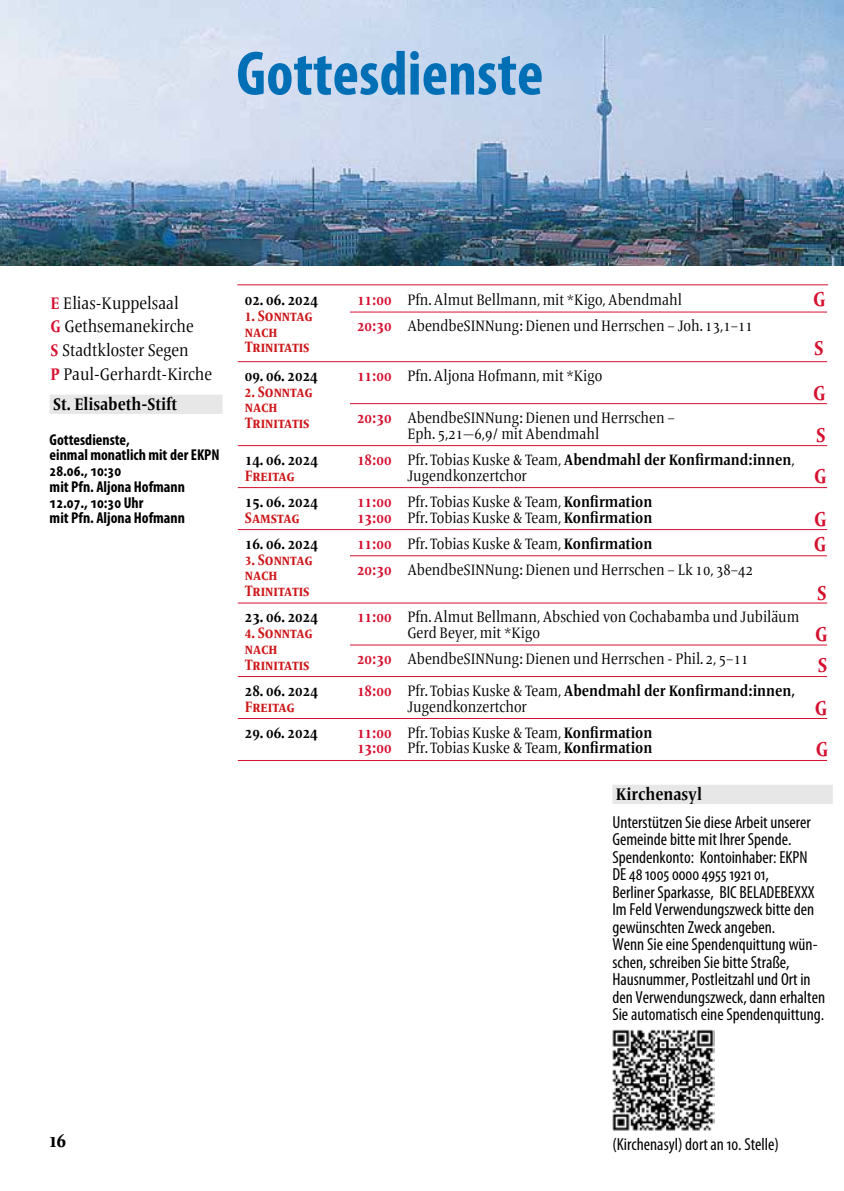
<style>
.page{position:relative;width:844px;height:1191px;background:#fff}
.page>*{position:absolute;margin:0;border:0;box-sizing:border-box;transform-origin:0 0}
.t1{font:700 condensed 63px "Myriad Pro";color:#006fb5}
.t2{font:700 condensed 21px "Frutiger Serif LT Pro";color:#d51130}
.t3{font:700 condensed 19.25px "Frutiger Serif LT Pro";color:#000}
.t4{font:condensed 17.5px/17.5px "Myriad Pro";color:#000}
.t5{font:condensed 17.5px/23.6px "Frutiger Serif LT Pro";color:#000}
.t6{font:700 condensed 17.5px "Frutiger Serif LT Pro";color:#000}
.t7{font:condensed 15.75px/15.8px "Frutiger Serif LT Pro";color:#000}
.t8{font:700 condensed 15.75px/15.8px "Frutiger Serif LT Pro";color:#cd171a}
.t9{font:700 condensed 15.75px/15.8px "Myriad Pro";color:#000}
.t10{font:700 condensed 15.75px "Frutiger Serif LT Pro";color:#000}
.s1{font-weight:700;color:#d51130}
.s2{font-weight:700}
</style>
<div class="page">
<hr style="left:350px;top:312px;width:476px;height:1px;background:#d51130">
<hr style="left:238px;top:361px;width:112px;height:1px;background:#d51130">
<hr style="left:350px;top:361px;width:476px;height:1px;background:#d51130">
<hr style="left:350px;top:403px;width:476px;height:1px;background:#d51130">
<hr style="left:238px;top:445px;width:112px;height:1px;background:#d51130">
<hr style="left:350px;top:445px;width:476px;height:1px;background:#d51130">
<hr style="left:238px;top:487px;width:112px;height:1px;background:#d51130">
<hr style="left:350px;top:487px;width:476px;height:1px;background:#d51130">
<hr style="left:238px;top:529px;width:112px;height:1px;background:#d51130">
<hr style="left:350px;top:529px;width:476px;height:1px;background:#d51130">
<hr style="left:350px;top:555px;width:476px;height:1px;background:#d51130">
<hr style="left:238px;top:602px;width:112px;height:1px;background:#d51130">
<hr style="left:350px;top:602px;width:476px;height:1px;background:#d51130">
<hr style="left:350px;top:644px;width:476px;height:1px;background:#d51130">
<hr style="left:238px;top:676px;width:112px;height:1px;background:#d51130">
<hr style="left:350px;top:676px;width:476px;height:1px;background:#d51130">
<hr style="left:238px;top:718px;width:112px;height:1px;background:#d51130">
<hr style="left:350px;top:718px;width:476px;height:1px;background:#d51130">
<hr style="left:238px;top:760px;width:112px;height:1px;background:#d51130">
<hr style="left:350px;top:760px;width:476px;height:1px;background:#d51130">
<div style="left:612px;top:784px;width:220px;height:20px;background:#e8e7e7"></div>
<img style="left:0;top:0;width:843px;height:266px">
<div style="left:50px;top:395px;width:172px;height:19px;background:#e8e7e7"></div>
<hr style="left:237px;top:284px;width:590px;height:1px;background:#d51130">
<img style="left:612px;top:1029px;width:102px;height:102px">
<h1 class="t1" style="left:236px;top:34px;width:308px">Gottesdienste</h1>
<p class="t5" style="left:51px;top:291px;width:163px"><span class="s1">E</span> Elias-Kuppelsaal<br><span class="s1">G</span> Gethsemanekirche<br><span class="s1">S</span> Stadtkloster Segen<br><span class="s1">P</span> Paul-Gerhardt-Kirche</p>
<p class="t6" style="left:53px;top:393px;width:125px">St. Elisabeth-Stift</p>
<p class="t9" style="left:50px;top:431px;width:171px">Gottesdienste,<br>einmal monatlich mit der EKPN<br>28.06., 10:30<br>mit Pfn. Aljona Hofmann<br>12.07., 10:30 Uhr<br>mit Pfn. Aljona Hofmann</p>
<p class="t10" style="left:245px;top:290px;width:75px">02. 06. 2024</p>
<p class="t8" style="left:245px;top:308px;width:69px">1. Sonntag nach<br>Trinitatis</p>
<p class="t10" style="left:245px;top:366px;width:74px">09. 06. 2024</p>
<p class="t8" style="left:245px;top:383px;width:69px">2. Sonntag nach<br>Trinitatis</p>
<p class="t10" style="left:245px;top:450px;width:75px">14. 06. 2024</p>
<p class="t8" style="left:245px;top:467px;width:52px">Freitag</p>
<p class="t10" style="left:245px;top:492px;width:75px">15. 06. 2024</p>
<p class="t8" style="left:245px;top:509px;width:56px">Samstag</p>
<p class="t10" style="left:245px;top:534px;width:75px">16. 06. 2024</p>
<p class="t8" style="left:245px;top:551px;width:69px">3. Sonntag nach<br>Trinitatis</p>
<p class="t10" style="left:245px;top:607px;width:75px">23. 06. 2024</p>
<p class="t8" style="left:245px;top:625px;width:69px">4. Sonntag nach<br>Trinitatis</p>
<p class="t10" style="left:245px;top:681px;width:75px">28. 06. 2024</p>
<p class="t8" style="left:245px;top:698px;width:52px">Freitag</p>
<p class="t7" style="left:357px;top:287px;width:397px;line-height:26.2px"><span class="s1">11:00</span> Pfn. Almut Bellmann, mit *Kigo, Abendmahl<br><span class="s1">20:30</span> AbendbeSINNung: Dienen und Herrschen – Joh. 13,1–11</p>
<p class="t7" style="left:357px;top:368px;width:247px"><span class="s1">11:00</span> Pfn. Aljona Hofmann, mit *Kigo</p>
<p class="t7" style="left:407px;top:410px;width:269px;text-indent:-50px"><span class="s1">20:30</span> AbendbeSINNung: Dienen und Herrschen –<br>Eph. 5,21—6,9/ mit Abendmahl</p>
<p class="t7" style="left:407px;top:452px;width:389px;text-indent:-50px"><span class="s1">18:00</span> Pfr. Tobias Kuske &amp; Team, <span class="s2">Abendmahl der Konfirmand:innen</span>,<br>Jugendkonzertchor</p>
<p class="t7" style="left:357px;top:494px;width:297px"><span class="s1">11:00</span> Pfr. Tobias Kuske &amp; Team, <span class="s2">Konfirmation<br></span><span class="s1">13:00</span> Pfr. Tobias Kuske &amp; Team, <span class="s2">Konfirmation</span></p>
<p class="t7" style="left:357px;top:530px;width:397px;line-height:26.2px"><span class="s1">11:00</span> Pfr. Tobias Kuske &amp; Team, <span class="s2">Konfirmation<br></span><span class="s1">20:30</span> AbendbeSINNung: Dienen und Herrschen – Lk 10, 38–42</p>
<p class="t7" style="left:407px;top:609px;width:393px;text-indent:-50px"><span class="s1">11:00</span> Pfn. Almut Bellmann, Abschied von Cochabamba und Jubiläum<br>Gerd Beyer, mit *Kigo</p>
<p class="t7" style="left:357px;top:651px;width:393px"><span class="s1">20:30</span> AbendbeSINNung: Dienen und Herrschen - Phil. 2, 5–11</p>
<p class="t7" style="left:407px;top:682px;width:389px;text-indent:-50px"><span class="s1">18:00</span> Pfr. Tobias Kuske &amp; Team, <span class="s2">Abendmahl der Konfirmand:innen,<br></span>Jugendkonzertchor</p>
<h2 class="t2" style="left:813px;top:286px;width:14px">G</h2>
<h2 class="t2" style="left:814px;top:335px;width:11px">S</h2>
<h2 class="t2" style="left:813px;top:380px;width:14px">G</h2>
<h2 class="t2" style="left:816px;top:422px;width:11px">S</h2>
<h2 class="t2" style="left:814px;top:464px;width:14px">G</h2>
<h2 class="t2" style="left:814px;top:506px;width:14px">G</h2>
<h2 class="t2" style="left:813px;top:531px;width:14px">G</h2>
<h2 class="t2" style="left:817px;top:580px;width:11px">S</h2>
<h2 class="t2" style="left:815px;top:621px;width:14px">G</h2>
<h2 class="t2" style="left:817px;top:653px;width:11px">S</h2>
<h2 class="t2" style="left:814px;top:695px;width:14px">G</h2>
<p class="t10" style="left:245px;top:723px;width:74px">29. 06. 2024</p>
<p class="t7" style="left:357px;top:724px;width:297px"><span class="s1">11:00</span> Pfr. Tobias Kuske &amp; Team, <span class="s2">Konfirmation<br></span><span class="s1">13:00</span> Pfr. Tobias Kuske &amp; Team, <span class="s2">Konfirmation</span></p>
<p class="t6" style="left:615px;top:783px;width:87px">Kirchenasyl</p>
<p class="t4" style="left:612px;top:813px;width:214px">Unterstützen Sie diese Arbeit unserer Gemeinde bitte mit Ihrer Spende.<br>Spendenkonto: Kontoinhaber: EKPN DE 48 1005 0000 4955 1921 01,<br>Berliner Sparkasse, BIC BELADEBEXXX Im Feld Verwendungszweck bitte den gewünschten Zweck angeben.<br>Wenn Sie eine Spendenquittung wün&shy;schen, schreiben Sie bitte Straße, Hausnummer, Postleitzahl und Ort in den Verwendungszweck, dann erhalten Sie automatisch eine Spendenquittung.</p>
<h2 class="t2" style="left:815px;top:736px;width:14px">G</h2>
<p class="t3" style="left:50px;top:1128px;width:18px">16</p>
<p class="t4" style="left:612px;top:1135px;width:168px">(Kirchenasyl) dort an 10. Stelle)</p>
</div>
